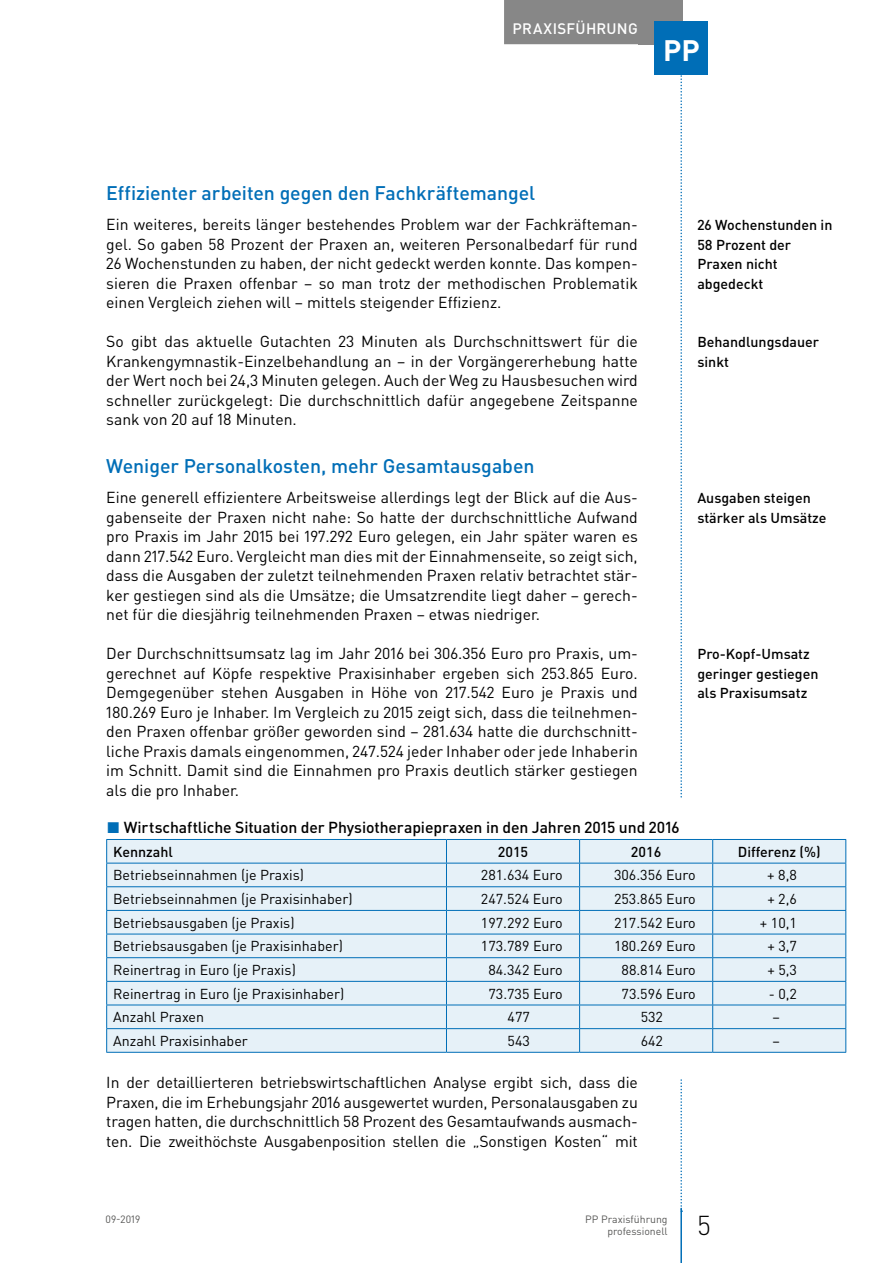
<style>
.page{position:relative;width:893px;height:1263px;background:#fff}
.page>*{position:absolute;margin:0;border:0;box-sizing:border-box;transform-origin:0 0}
.t1{font:700 29.25px "DIN Pro";color:#fff}
.t2{font:300 27px "DIN Pro";color:#000}
.t3{font:500 19.5px "DIN Pro";letter-spacing:-.005em;color:#006eb7}
.t4{font:15.75px/19.5px "DIN Pro";color:#000;text-align:justify}
.t5{font:500 15.75px "DIN Pro";letter-spacing:-.005em;color:#000}
.t6{font:500 15px "DIN Pro";letter-spacing:.02em;color:#fff}
.t7{font:14.25px "DIN Pro";color:#000}
.t8{font:500 14.25px/19.5px "DIN Pro";color:#000}
.t9{font:10.5px/12.8px "DIN Pro";color:#575756;text-align:right}
.s1{color:#006eb7}
</style>
<div class="page">
<svg style="left:680px;top:74px;width:2px;height:1134px"></svg>
<div style="left:638px;top:0;width:44px;height:44px;background:#878787"></div>
<hr style="left:680px;top:1208px;width:2px;height:55px;background:#006eb7">
<div style="left:504px;top:0;width:142px;height:44px;background:#878787"></div>
<div style="left:655px;top:21px;width:53px;height:53px;background:#006eb7"></div>
<div style="left:652px;top:799px;width:54px;height:278px;background:#fff"></div>
<div style="left:107px;top:840px;width:738px;height:212px;background:#e6f1f8"></div>
<hr style="left:106px;top:863px;width:340px;height:1px;background:#006eb7">
<hr style="left:580px;top:863px;width:133px;height:1px;background:#006eb7">
<hr style="left:446px;top:863px;width:134px;height:1px;background:#006eb7">
<hr style="left:713px;top:863px;width:133px;height:1px;background:#006eb7">
<hr style="left:106px;top:886px;width:340px;height:1px;background:#006eb7">
<hr style="left:106px;top:910px;width:340px;height:1px;background:#006eb7">
<hr style="left:580px;top:886px;width:133px;height:1px;background:#006eb7">
<hr style="left:580px;top:910px;width:133px;height:1px;background:#006eb7">
<hr style="left:446px;top:886px;width:134px;height:1px;background:#006eb7">
<hr style="left:713px;top:886px;width:133px;height:1px;background:#006eb7">
<hr style="left:446px;top:910px;width:134px;height:1px;background:#006eb7">
<hr style="left:713px;top:910px;width:133px;height:1px;background:#006eb7">
<hr style="left:106px;top:934px;width:340px;height:1px;background:#006eb7">
<hr style="left:106px;top:957px;width:340px;height:1px;background:#006eb7">
<hr style="left:106px;top:981px;width:340px;height:1px;background:#006eb7">
<hr style="left:580px;top:934px;width:133px;height:1px;background:#006eb7">
<hr style="left:580px;top:957px;width:133px;height:1px;background:#006eb7">
<hr style="left:580px;top:981px;width:133px;height:1px;background:#006eb7">
<hr style="left:446px;top:934px;width:134px;height:1px;background:#006eb7">
<hr style="left:713px;top:934px;width:133px;height:1px;background:#006eb7">
<hr style="left:446px;top:957px;width:134px;height:1px;background:#006eb7">
<hr style="left:713px;top:957px;width:133px;height:1px;background:#006eb7">
<hr style="left:446px;top:981px;width:134px;height:1px;background:#006eb7">
<hr style="left:713px;top:981px;width:133px;height:1px;background:#006eb7">
<hr style="left:106px;top:1004px;width:340px;height:1px;background:#006eb7">
<hr style="left:106px;top:1028px;width:340px;height:1px;background:#006eb7">
<svg style="left:106px;top:840px;width:1px;height:212px"></svg>
<hr style="left:106px;top:1052px;width:340px;height:1px;background:#006eb7">
<hr style="left:580px;top:1004px;width:133px;height:1px;background:#006eb7">
<hr style="left:580px;top:1028px;width:133px;height:1px;background:#006eb7">
<hr style="left:580px;top:1052px;width:133px;height:1px;background:#006eb7">
<hr style="left:446px;top:1004px;width:134px;height:1px;background:#006eb7">
<hr style="left:713px;top:1004px;width:133px;height:1px;background:#006eb7">
<hr style="left:446px;top:1028px;width:134px;height:1px;background:#006eb7">
<svg style="left:446px;top:840px;width:1px;height:212px"></svg>
<svg style="left:579px;top:840px;width:1px;height:212px"></svg>
<hr style="left:713px;top:1028px;width:133px;height:1px;background:#006eb7">
<svg style="left:712px;top:840px;width:1px;height:212px"></svg>
<svg style="left:845px;top:840px;width:1px;height:212px"></svg>
<hr style="left:446px;top:1052px;width:134px;height:1px;background:#006eb7">
<hr style="left:713px;top:1052px;width:133px;height:1px;background:#006eb7">
<hr style="left:106px;top:839px;width:340px;height:1px;background:#006eb7">
<hr style="left:446px;top:839px;width:134px;height:1px;background:#006eb7">
<hr style="left:580px;top:839px;width:133px;height:1px;background:#006eb7">
<hr style="left:713px;top:839px;width:133px;height:1px;background:#006eb7">
<p class="t6" style="left:513px;top:18px;width:127px">Praxisführung</p>
<h1 class="t1" style="left:663px;top:30px;width:38px">PP</h1>
<p class="t3" style="left:106px;top:180px;width:430px">Effizienter arbeiten gegen den Fachkräftemangel</p>
<p class="t4" style="left:106px;top:214px;width:533px">Ein weiteres, bereits länger bestehendes Problem war der Fachkräfteman&shy;gel. So gaben 58 Prozent der Praxen an, weiteren Personalbedarf für rund 26 Wochenstunden zu haben, der nicht gedeckt werden konnte. Das kompen&shy;sieren die Praxen offenbar – so man trotz der methodischen Problematik einen Vergleich ziehen will – mittels steigender Effizienz.</p>
<p class="t4" style="left:106px;top:331px;width:533px">So gibt das aktuelle Gutachten 23 Minuten als Durchschnittswert für die Krankengymnastik-Einzelbehandlung an – in der Vorgängererhebung hatte der Wert noch bei 24,3 Minuten gelegen. Auch der Weg zu Hausbesuchen wird schneller zurückgelegt: Die durchschnittlich dafür angegebene Zeitspanne sank von 20 auf 18 Minuten.</p>
<p class="t3" style="left:106px;top:453px;width:430px">Weniger Personalkosten, mehr Gesamtausgaben</p>
<p class="t4" style="left:106px;top:487px;width:533px">Eine generell effizientere Arbeitsweise allerdings legt der Blick auf die Aus&shy;gabenseite der Praxen nicht nahe: So hatte der durchschnittliche Aufwand pro Praxis im Jahr 2015 bei 197.292 Euro gelegen, ein Jahr später waren es dann 217.542 Euro. Vergleicht man dies mit der Einnahmenseite, so zeigt sich, dass die Ausgaben der zuletzt teilnehmenden Praxen relativ betrachtet stär&shy;ker gestiegen sind als die Umsätze; die Umsatzrendite liegt daher – gerech&shy;net für die diesjährig teilnehmenden Praxen – etwas niedriger.</p>
<p class="t4" style="left:106px;top:643px;width:533px;text-align:left">Der Durchschnittsumsatz lag im Jahr 2016 bei 306.356 Euro pro Praxis, um&shy;gerechnet auf Köpfe respektive Praxisinhaber ergeben sich 253.865 Euro.<br>Demgegenüber stehen Ausgaben in Höhe von 217.542 Euro je Praxis und 180.269 Euro je Inhaber. Im Vergleich zu 2015 zeigt sich, dass die teilnehmen&shy;den Praxen offenbar größer geworden sind – 281.634 hatte die durchschnitt&shy;liche Praxis damals eingenommen, 247.524 jeder Inhaber oder jede Inhaberin im Schnitt. Damit sind die Einnahmen pro Praxis deutlich stärker gestiegen als die pro Inhaber.</p>
<p class="t5" style="left:107px;top:817px;width:574px"><span class="s1">◼</span> Wirtschaftliche Situation der Physiotherapiepraxen in den Jahren 2015 und 2016</p>
<p class="t8" style="left:113px;top:841px;width:61px">Kennzahl</p>
<p class="t8" style="left:498px;top:841px;width:32px">2015</p>
<p class="t8" style="left:631px;top:841px;width:32px">2016</p>
<p class="t8" style="left:738px;top:841px;width:84px">Differenz (%)</p>
<p class="t7" style="left:113px;top:865px;width:193px">Betriebseinnahmen (je Praxis)</p>
<p class="t7" style="left:481px;top:865px;width:83px">281.634 Euro</p>
<p class="t7" style="left:614px;top:865px;width:83px">306.356 Euro</p>
<p class="t7" style="left:767px;top:865px;width:31px">+ 8,8</p>
<p class="t7" style="left:113px;top:889px;width:241px">Betriebseinnahmen (je Praxisinhaber)</p>
<p class="t7" style="left:481px;top:889px;width:83px">247.524 Euro</p>
<p class="t7" style="left:614px;top:889px;width:83px">253.865 Euro</p>
<p class="t7" style="left:767px;top:889px;width:31px">+ 2,6</p>
<p class="t7" style="left:113px;top:913px;width:183px">Betriebsausgaben (je Praxis)</p>
<p class="t7" style="left:481px;top:913px;width:83px">197.292 Euro</p>
<p class="t7" style="left:614px;top:913px;width:83px">217.542 Euro</p>
<p class="t7" style="left:760px;top:913px;width:39px">+ 10,1</p>
<p class="t7" style="left:113px;top:936px;width:231px">Betriebsausgaben (je Praxisinhaber)</p>
<p class="t7" style="left:481px;top:936px;width:83px">173.789 Euro</p>
<p class="t7" style="left:614px;top:936px;width:83px">180.269 Euro</p>
<p class="t7" style="left:767px;top:936px;width:31px">+ 3,7</p>
<p class="t7" style="left:113px;top:960px;width:184px">Reinertrag in Euro (je Praxis)</p>
<p class="t7" style="left:488px;top:960px;width:76px">84.342 Euro</p>
<p class="t7" style="left:622px;top:960px;width:76px">88.814 Euro</p>
<p class="t7" style="left:767px;top:960px;width:31px">+ 5,3</p>
<p class="t7" style="left:113px;top:984px;width:233px">Reinertrag in Euro (je Praxisinhaber)</p>
<p class="t7" style="left:488px;top:984px;width:76px">73.735 Euro</p>
<p class="t7" style="left:622px;top:984px;width:76px">73.596 Euro</p>
<p class="t7" style="left:769px;top:984px;width:30px">- 0,2</p>
<p class="t7" style="left:113px;top:1007px;width:92px">Anzahl Praxen</p>
<p class="t7" style="left:508px;top:1007px;width:24px">477</p>
<p class="t7" style="left:641px;top:1007px;width:24px">532</p>
<p class="t7" style="left:772px;top:1007px;width:9px">–</p>
<p class="t7" style="left:113px;top:1031px;width:136px">Anzahl Praxisinhaber</p>
<p class="t7" style="left:508px;top:1031px;width:24px">543</p>
<p class="t7" style="left:641px;top:1031px;width:24px">642</p>
<p class="t7" style="left:772px;top:1031px;width:9px">–</p>
<p class="t4" style="left:106px;top:1072px;width:533px">In der detaillierteren betriebswirtschaftlichen Analyse ergibt sich, dass die Praxen, die im Erhebungsjahr 2016 ausgewertet wurden, Personalausgaben zu tragen hatten, die durchschnittlich 58 Prozent des Gesamtaufwands ausmach&shy;ten. Die zweithöchste Ausgabenposition stellen die „Sonstigen Kosten“ mit</p>
<p class="t8" style="left:697px;top:215px;width:137px">26 Wochenstunden in<br>58 Prozent der<br>Praxen nicht abgedeckt</p>
<p class="t8" style="left:697px;top:332px;width:123px">Behandlungsdauer sinkt</p>
<p class="t8" style="left:697px;top:488px;width:131px">Ausgaben steigen stärker als U msätze</p>
<p class="t8" style="left:697px;top:644px;width:123px">Pro-Kopf-U msatz geringer gestiegen als Praxisumsatz</p>
<p class="t9" style="left:106px;top:1212px;width:36px">09-2019</p>
<p class="t9" style="left:585px;top:1212px;width:84px">PP Praxisführung professionell</p>
<h2 class="t2" style="left:697px;top:1207px;width:15px">5</h2>
</div>
